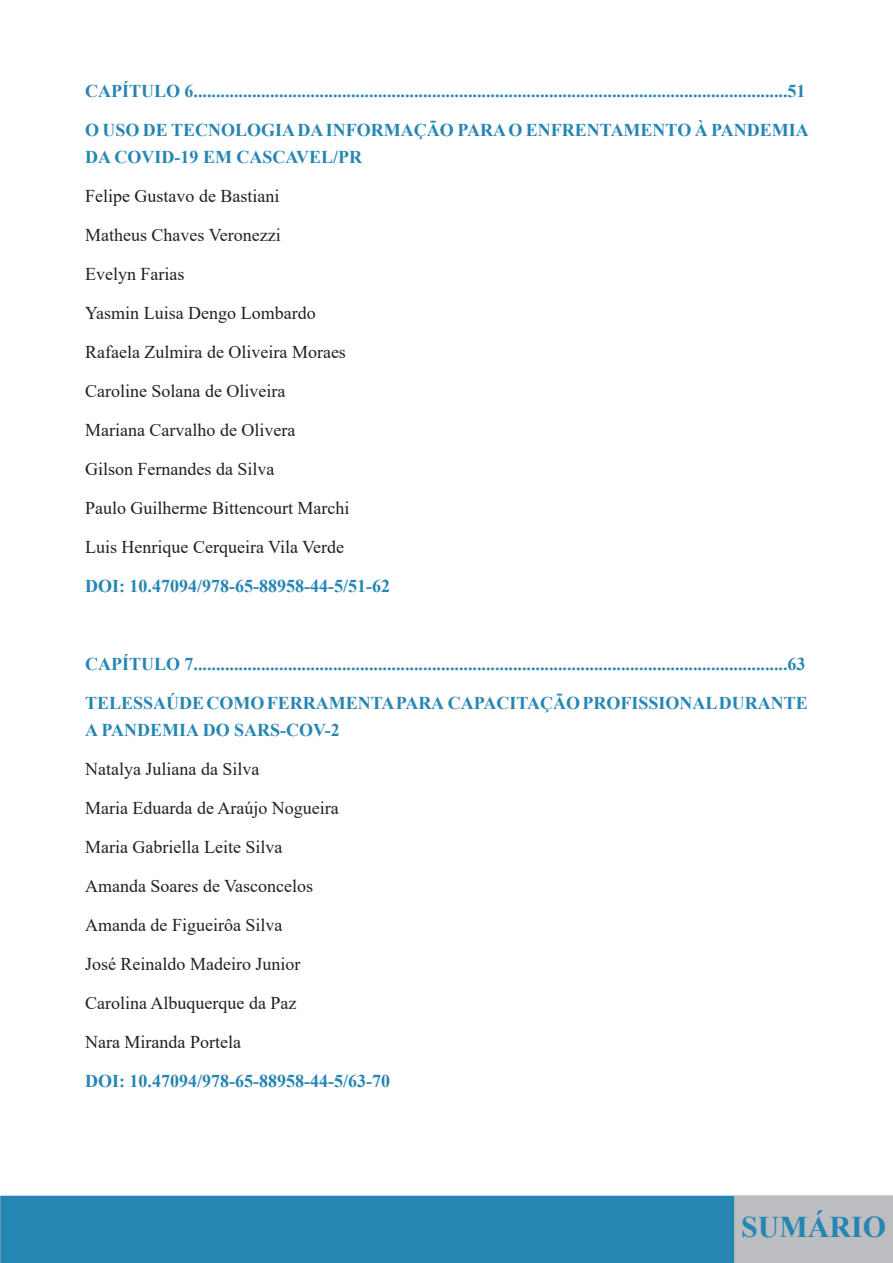
<style>
.page{position:relative;width:893px;height:1263px;background:#fff}
.page>*{position:absolute;margin:0;border:0;box-sizing:border-box;transform-origin:0 0}
.t1{font:700 30px "Times New Roman";color:#2585b3}
.t2{font:700 18px/27px "Times New Roman";color:#2585b3}
.t3{font:18px "Times New Roman";color:#231f20}
</style>
<div class="page">
<div style="left:0;top:1196px;width:736px;height:67px;background:#2585b3"></div>
<svg style="left:0;top:1195px;width:1px;height:68px"></svg>
<div style="left:735px;top:1196px;width:158px;height:66px;background:#bcbdc0"></div>
<div style="left:734px;top:1195px;width:159px;height:68px;border:2px solid #bcbdc0"></div>
<p class="t2" style="left:85px;top:77px;width:722px">CAPÍTULO 6....................................................................................................................................51</p>
<p class="t2" style="left:85px;top:116px;width:725px">O USO DE TECNOLOGIA DA INFORMAÇÃO PARA O ENFRENTAMENTO À PANDEMIA<br>DA COVID-19 EM CASCAVEL/PR</p>
<p class="t3" style="left:85px;top:184px;width:196px">Felipe Gustavo de Bastiani</p>
<p class="t3" style="left:85px;top:223px;width:197px">Matheus Chaves Veronezzi</p>
<p class="t3" style="left:85px;top:262px;width:101px">Evelyn Farias</p>
<p class="t3" style="left:85px;top:301px;width:232px">Yasmin Luisa Dengo Lombardo</p>
<p class="t3" style="left:85px;top:340px;width:262px">Rafaela Zulmira de Oliveira Moraes</p>
<p class="t3" style="left:85px;top:379px;width:202px">Caroline Solana de Oliveira</p>
<p class="t3" style="left:85px;top:418px;width:212px">Mariana Carvalho de Olivera</p>
<p class="t3" style="left:85px;top:457px;width:191px">Gilson Fernandes da Silva</p>
<p class="t3" style="left:85px;top:496px;width:266px">Paulo Guilherme Bittencourt Marchi</p>
<p class="t3" style="left:85px;top:535px;width:261px">Luis Henrique Cerqueira Vila Verde</p>
<p class="t2" style="left:85px;top:572px;width:306px">DOI: 10.47094/978-65-88958-44-5/51-62</p>
<p class="t2" style="left:85px;top:650px;width:722px">CAPÍTULO 7....................................................................................................................................63</p>
<p class="t2" style="left:85px;top:689px;width:724px">TELESSAÚDE COMO FERRAMENTA PARA CAPACITAÇÃO PROFISSIONAL DURANTE<br>A PANDEMIA DO SARS-COV-2</p>
<p class="t3" style="left:85px;top:757px;width:176px">Natalya Juliana da Silva</p>
<p class="t3" style="left:85px;top:796px;width:255px">Maria Eduarda de Araújo Nogueira</p>
<p class="t3" style="left:85px;top:835px;width:199px">Maria Gabriella Leite Silva</p>
<p class="t3" style="left:85px;top:874px;width:230px">Amanda Soares de Vasconcelos</p>
<p class="t3" style="left:85px;top:913px;width:199px">Amanda de Figueirôa Silva</p>
<p class="t3" style="left:85px;top:952px;width:217px">José Reinaldo Madeiro Junior</p>
<p class="t3" style="left:85px;top:991px;width:213px">Carolina Albuquerque da Paz</p>
<p class="t3" style="left:85px;top:1030px;width:157px">Nara Miranda Portela</p>
<p class="t2" style="left:85px;top:1067px;width:306px">DOI: 10.47094/978-65-88958-44-5/63-70</p>
<h1 class="t1" style="left:741px;top:1205px;width:146px">SUMÁRIO</h1>
</div>
